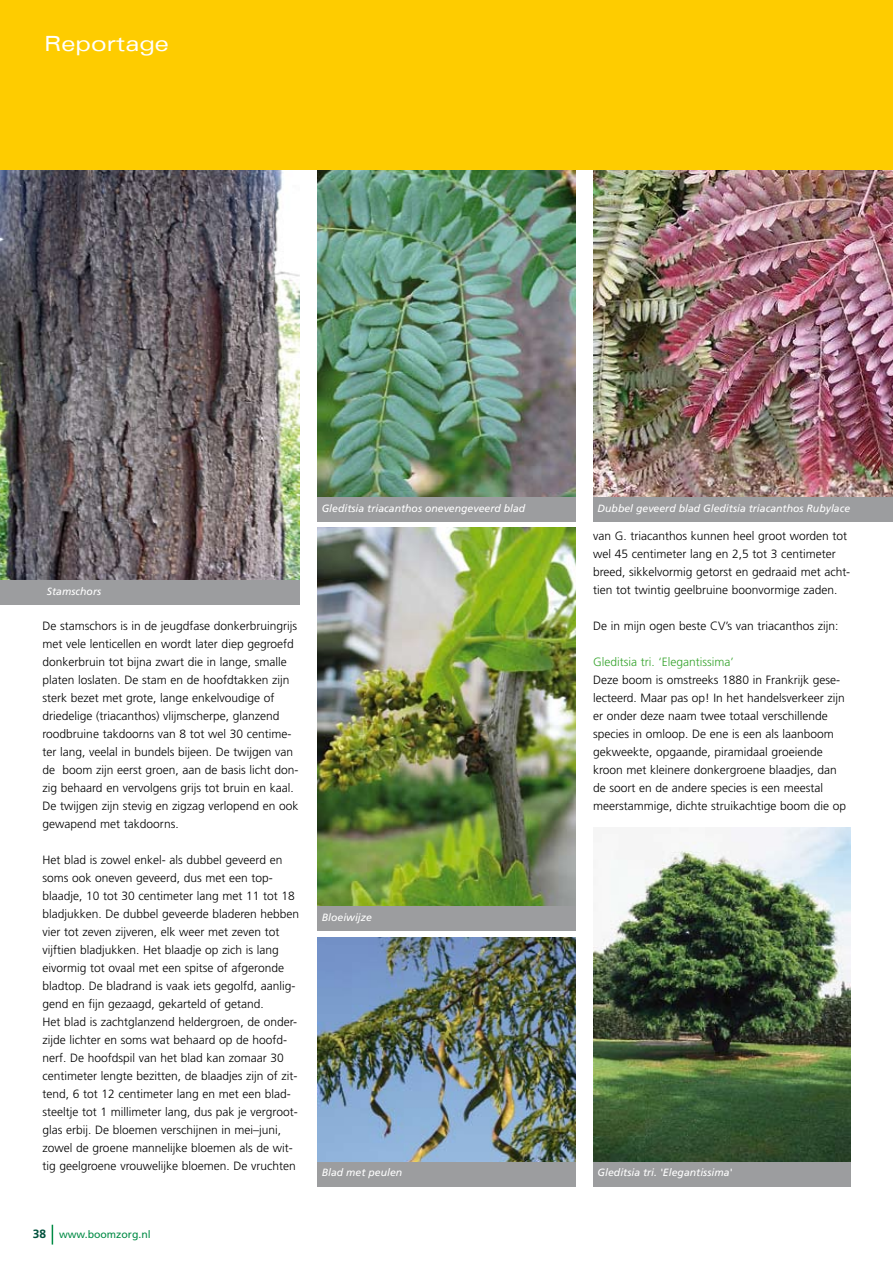
<style>
.page{position:relative;width:893px;height:1263px;background:#fff}
.page>*{position:absolute;margin:0;border:0;box-sizing:border-box;transform-origin:0 0}
.t1{font:expanded 21px "Univers";color:#fff}
.t2{font:300 12px/18px "Frutiger";color:#000}
.t3{font:300 12px "Frutiger";color:#35a32c}
.t4{font:italic 10.5px "Frutiger";color:#fff}
.t5{font:10.5px "Frutiger";color:#008b45}
.s1{font-weight:700;font-size:12px;color:#00513c}
</style>
<div class="page">
<svg style="left:52px;top:1225px;width:1px;height:19px"></svg>
<img style="left:0;top:170px;width:299px;height:410px">
<div style="left:0;top:580px;width:300px;height:25px;background:#9c9d9f"></div>
<img style="left:317px;top:170px;width:259px;height:327px">
<img style="left:594px;top:170px;width:299px;height:327px">
<div style="left:0;top:0;width:893px;height:170px;background:#fecc00"></div>
<div style="left:317px;top:497px;width:259px;height:25px;background:#9c9d9f"></div>
<div style="left:593px;top:497px;width:300px;height:25px;background:#9c9d9f"></div>
<img style="left:317px;top:527px;width:259px;height:380px">
<div style="left:317px;top:907px;width:259px;height:24px;background:#9c9d9f"></div>
<img style="left:317px;top:938px;width:259px;height:224px">
<div style="left:317px;top:1162px;width:259px;height:24px;background:#9c9d9f"></div>
<img style="left:594px;top:827px;width:256px;height:335px">
<div style="left:593px;top:1162px;width:257px;height:24px;background:#9c9d9f"></div>
<h1 class="t1" style="left:45px;top:31px;width:126px">Reportage</h1>
<p class="t4" style="left:47px;top:585px;width:56px">Stamschors</p>
<p class="t2" style="left:43px;top:617px;width:258px">De stamschors is in de jeugdfase donkerbruingrijs met vele lenticellen en wordt later diep gegroefd donkerbruin tot bijna zwart die in lange, smalle platen loslaten. De stam en de hoofdtakken zijn sterk bezet met grote, lange enkelvoudige of driedelige (triacanthos) vlijmscherpe, glanzend roodbruine takdoorns van 8 tot wel 30 centime&shy;ter lang, veelal in bundels bijeen. De twijgen van de boom zijn eerst groen, aan de basis licht don&shy;zig behaard en vervolgens grijs tot bruin en kaal.<br>De twijgen zijn stevig en zigzag verlopend en ook gewapend met takdoorns.</p>
<p class="t2" style="left:43px;top:851px;width:258px">Het blad is zowel enkel- als dubbel geveerd en soms ook oneven geveerd, dus met een top&shy;blaadje, 10 tot 30 centimeter lang met 11 tot 18 bladjukken. De dubbel geveerde bladeren hebben vier tot zeven zijveren, elk weer met zeven tot vijftien bladjukken. Het blaadje op zich is lang eivormig tot ovaal met een spitse of afgeronde bladtop. De bladrand is vaak iets gegolfd, aanlig&shy;gend en fijn gezaagd, gekarteld of getand.<br>Het blad is zachtglanzend heldergroen, de onder&shy;zijde lichter en soms wat behaard op de hoofd&shy;nerf. De hoofdspil van het blad kan zomaar 30 centimeter lengte bezitten, de blaadjes zijn of zit&shy;tend, 6 tot 12 centimeter lang en met een blad&shy;steeltje tot 1 millimeter lang, dus pak je vergroot&shy;glas erbij. De bloemen verschijnen in mei–juni, zowel de groene mannelijke bloemen als de wit&shy;tig geelgroene vrouwelijke bloemen. De vruchten</p>
<p class="t5" style="left:33px;top:1228px;width:119px"><span class="s1">38</span> www.boomzorg.nl</p>
<p class="t4" style="left:322px;top:502px;width:205px">Gleditsia triacanthos onevengeveerd blad</p>
<p class="t4" style="left:598px;top:502px;width:254px">Dubbel geveerd blad Gleditsia triacanthos Rubylace</p>
<p class="t4" style="left:322px;top:911px;width:52px">Bloeiwijze</p>
<p class="t2" style="left:593px;top:527px;width:259px">van G. triacanthos kunnen heel groot worden tot wel 45 centimeter lang en 2,5 tot 3 centimeter breed, sikkelvormig getorst en gedraaid met acht&shy;tien tot twintig geelbruine boonvormige zaden.</p>
<p class="t2" style="left:593px;top:617px;width:247px">De in mijn ogen beste CV’s van triacanthos zijn:</p>
<p class="t3" style="left:593px;top:655px;width:142px">Gleditsia tri. ‘Elegantissima’</p>
<p class="t2" style="left:593px;top:671px;width:255px">Deze boom is omstreeks 1880 in Frankrijk gese&shy;lecteerd. Maar pas op! In het handelsverkeer zijn er onder deze naam twee totaal verschillende species in omloop. De ene is een als laanboom gekweekte, opgaande, piramidaal groeiende kroon met kleinere donkergroene blaadjes, dan de soort en de andere species is een meestal meerstammige, dichte struikachtige boom die op</p>
<p class="t4" style="left:322px;top:1166px;width:82px">Blad met peulen</p>
<p class="t4" style="left:598px;top:1166px;width:136px">Gleditsia tri. 'Elegantissima'</p>
</div>
